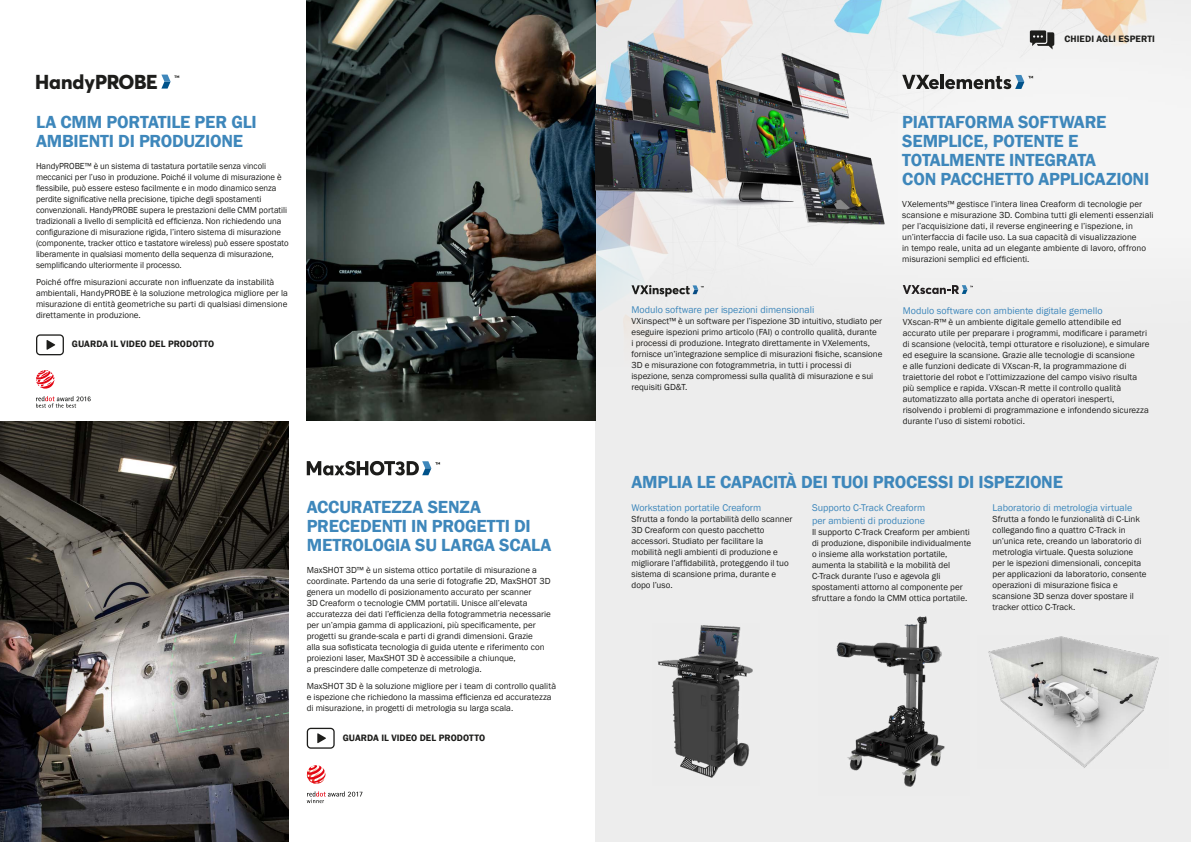
<style>
.page{position:relative;width:1191px;height:842px;background:#fff}
.page>*{position:absolute;margin:0;border:0;box-sizing:border-box;transform-origin:0 0}
.t1{font:800 19.9px "Averta";color:#1d1d1b}
.t2{font:600 18px/19px "Franklin Gothic";letter-spacing:-.01em;color:#3e87bb}
.t3{font:10px/13px "Franklin Gothic";color:#3e87bb}
.t4{font:600 9.5px "Franklin Gothic";letter-spacing:.01em;color:#1d1d1b}
.t5{font:9px/11px "Franklin Gothic";color:#1d1d1b}
.t6{font:800 3.5px "Averta";color:#1d1d1b}
</style>
<div class="page">
<div style="left:595px;top:0;width:596px;height:842px;background:#ededed"></div>
<img style="left:595px;top:0;width:552px;height:384px">
<img style="left:836px;top:616px;width:109px;height:171px">
<img style="left:988px;top:636px;width:171px;height:132px">
<svg style="left:902px;top:75px;width:36px;height:14px"></svg>
<hr style="left:940px;top:74px;width:3px;height:15px;background:#1d1d1b">
<svg style="left:945px;top:75px;width:88px;height:14px"></svg>
<img style="left:657px;top:625px;width:96px;height:153px">
<svg style="left:36px;top:396px;width:55px;height:12px"></svg>
<svg style="left:36px;top:370px;width:18px;height:19px"></svg>
<img style="left:0;top:421px;width:289px;height:421px">
<svg style="left:307px;top:461px;width:133px;height:14px"></svg>
<svg style="left:307px;top:765px;width:18px;height:19px"></svg>
<svg style="left:307px;top:791px;width:55px;height:12px"></svg>
<img style="left:307px;top:0;width:288px;height:421px">
<svg style="left:161px;top:75px;width:10px;height:14px"></svg>
<svg style="left:631px;top:285px;width:72px;height:12px"></svg>
<svg style="left:902px;top:285px;width:71px;height:9px"></svg>
<img style="left:595px;top:27px;width:303px;height:213px">
<svg style="left:1029px;top:30px;width:25px;height:19px"></svg>
<svg style="left:36px;top:334px;width:28px;height:21px"></svg>
<svg style="left:307px;top:728px;width:28px;height:21px"></svg>
<h1 class="t1" style="left:35px;top:69px;width:124px">HandyPROBE</h1>
<p class="t6" style="left:174px;top:74px;width:7px">TM</p>
<h2 class="t2" style="left:36px;top:113px;width:222px">LA CMM PORTATILE PER GLI<br>AMBIENTI DI PRODUZIONE</h2>
<p class="t5" style="left:36px;top:161px;width:254px">HandyPROBE™ è un sistema di tastatura portatile senza vincoli meccanici per l’uso in produzione. Poiché il volume di misurazione è flessibile, può essere esteso facilmente e in modo dinamico senza perdite significative nella precisione, tipiche degli spostamenti convenzionali. HandyPROBE supera le prestazioni delle CMM portatili tradizionali a livello di semplicità ed efficienza. Non richiedendo una configurazione di misurazione rigida, l’intero sistema di misurazione (componente, tracker ottico e tastatore wireless) può essere spostato liberamente in qualsiasi momento della sequenza di misurazione, semplificando ulteriormente il processo.</p>
<p class="t5" style="left:36px;top:277px;width:253px">Poiché offre misurazioni accurate non influenzate da instabilità ambientali, HandyPROBE è la soluzione metrologica migliore per la misurazione di entità geometriche su parti di qualsiasi dimensione direttamente in produzione.</p>
<p class="t4" style="left:72px;top:338px;width:144px">GUARDA IL VIDEO DEL PRODOTTO</p>
<h2 class="t2" style="left:307px;top:498px;width:246px">ACCURATEZZA SENZA<br>PRECEDENTI IN PROGETTI DI<br>METROLOGIA SU LARGA SCALA</h2>
<p class="t5" style="left:307px;top:564px;width:246px">MaxSHOT 3D™ è un sistema ottico portatile di misurazione a coordinate. Partendo da una serie di fotografie 2D, MaxSHOT 3D genera un modello di posizionamento accurato per scanner<br>3D Creaform o tecnologie CMM portatili. Unisce all’elevata accuratezza dei dati l’efficienza della fotogrammetria necessarie per un’ampia gamma di applicazioni, più specificamente, per progetti su grande-scala e parti di grandi dimensioni. Grazie<br>alla sua sofisticata tecnologia di guida utente e riferimento con proiezioni laser, MaxSHOT 3D è accessibile a chiunque,<br>a prescindere dalle competenze di metrologia.</p>
<p class="t5" style="left:307px;top:680px;width:251px">MaxSHOT 3D è la soluzione migliore per i team di controllo qualità e ispezione che richiedono la massima efficienza ed accuratezza di misurazione, in progetti di metrologia su larga scala.</p>
<p class="t4" style="left:343px;top:732px;width:144px">GUARDA IL VIDEO DEL PRODOTTO</p>
<p class="t4" style="left:1064px;top:33px;width:92px">CHIEDI AGLI ESPERTI</p>
<p class="t3" style="left:631px;top:304px;width:184px">Modulo software per ispezioni dimensionali</p>
<p class="t5" style="left:631px;top:316px;width:252px">VXinspect™ è un software per l’ispezione 3D intuitivo, studiato per eseguire ispezioni primo articolo (FAI) o controllo qualità, durante<br>i processi di produzione. Integrato direttamente in VXelements, fornisce un’integrazione semplice di misurazioni fisiche, scansione 3D e misurazione con fotogrammetria, in tutti i processi di ispezione, senza compromessi sulla qualità di misurazione e sui requisiti GD&amp;T.</p>
<h2 class="t2" style="left:902px;top:113px;width:248px">PIATTAFORMA SOFTWARE<br>SEMPLICE, POTENTE E<br>TOTALMENTE INTEGRATA<br>CON PACCHETTO APPLICAZIONI</h2>
<p class="t5" style="left:902px;top:198px;width:253px">VXelements™ gestisce l’intera linea Creaform di tecnologie per scansione e misurazione 3D. Combina tutti gli elementi essenziali per l’acquisizione dati, il reverse engineering e l’ispezione, in un’interfaccia di facile uso. La sua capacità di visualizzazione<br>in tempo reale, unita ad un elegante ambiente di lavoro, offrono misurazioni semplici ed efficienti.</p>
<p class="t3" style="left:902px;top:304px;width:201px">Modulo software con ambiente digitale gemello</p>
<p class="t5" style="left:902px;top:316px;width:248px">VXscan-R™ è un ambiente digitale gemello attendibile ed accurato utile per preparare i programmi, modificare i parametri di scansione (velocità, tempi otturatore e risoluzione), e simulare ed eseguire la scansione. Grazie alle tecnologie di scansione<br>e alle funzioni dedicate di VXscan-R, la programmazione di traiettorie del robot e l’ottimizzazione del campo visivo risulta più semplice e rapida. VXscan-R mette il controllo qualità automatizzato alla portata anche di operatori inesperti, risolvendo i problemi di programmazione e infondendo sicurezza durante l’uso di sistemi robotici.</p>
<h2 class="t2" style="left:631px;top:473px;width:433px">AMPLIA LE CAPACITÀ DEI TUOI PROCESSI DI ISPEZIONE</h2>
<p class="t3" style="left:631px;top:502px;width:131px">Workstation portatile Creaform</p>
<p class="t5" style="left:631px;top:514px;width:162px">Sfrutta a fondo la portabilità dello scanner 3D Creaform con questo pacchetto accessori. Studiato per facilitare la mobilità negli ambienti di produzione e migliorare l’affidabilità, proteggendo il tuo sistema di scansione prima, durante e dopo l’uso.</p>
<p class="t3" style="left:812px;top:502px;width:115px">Supporto C-Track Creaform per ambienti di produzione</p>
<p class="t5" style="left:812px;top:527px;width:161px">Il supporto C-Track Creaform per ambienti di produzione, disponibile individualmente o insieme alla workstation portatile, aumenta la stabilità e la mobilità del C-Track durante l’uso e agevola gli spostamenti attorno al componente per sfruttare a fondo la CMM ottica portatile.</p>
<p class="t3" style="left:992px;top:502px;width:141px">Laboratorio di metrologia virtuale</p>
<p class="t5" style="left:992px;top:514px;width:156px">Sfrutta a fondo le funzionalità di C-Link collegando fino a quattro C-Track in un’unica rete, creando un laboratorio di metrologia virtuale. Questa soluzione per le ispezioni dimensionali, concepita per applicazioni da laboratorio, consente operazioni di misurazione fisica e scansione 3D senza dover spostare il tracker ottico C-Track.</p>
</div>
